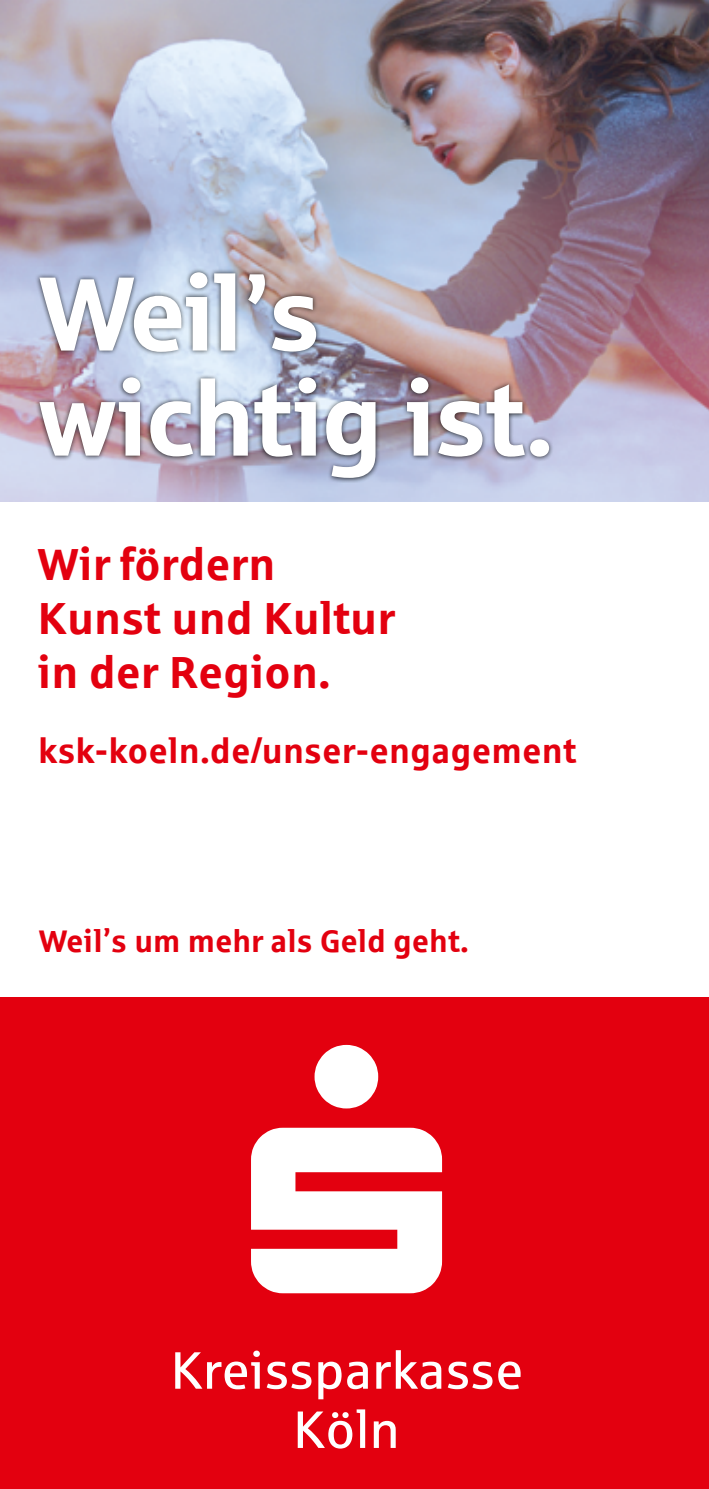
<style>
.page{position:relative;width:709px;height:1489px;background:#fff}
.page>*{position:absolute;margin:0;border:0;box-sizing:border-box;transform-origin:0 0}
.t1{font:105px/165px "Sparkasse Head";letter-spacing:.01em;color:#fff}
.t2{font:700 45px/54px "Sparkasse Rg";color:#e3000f}
.t3{font:700 35px "Sparkasse Rg";letter-spacing:.005em;color:#e3000f}
.t4{font:700 31.25px "Sparkasse Rg";color:#e3000f}
</style>
<div class="page">
<div style="left:0;top:997px;width:709px;height:491px;background:#e3000f"></div>
<svg style="left:251px;top:1044px;width:191px;height:249px;fill:#fff"></svg>
<svg style="left:175px;top:1350px;width:85px;height:39px"></svg>
<svg style="left:267px;top:1361px;width:44px;height:27px"></svg>
<svg style="left:318px;top:1361px;width:23px;height:38px"></svg>
<svg style="left:347px;top:1361px;width:21px;height:27px"></svg>
<svg style="left:376px;top:1350px;width:65px;height:38px"></svg>
<svg style="left:448px;top:1361px;width:44px;height:27px"></svg>
<svg style="left:498px;top:1361px;width:22px;height:28px"></svg>
<svg style="left:298px;top:1409px;width:67px;height:39px"></svg>
<svg style="left:374px;top:1420px;width:22px;height:27px"></svg>
<img style="left:0;top:0;width:709px;height:501px">
<div style="left:35px;top:268px;width:518px;height:215px;background:#000;opacity:.75"></div>
<svg style="left:700px;top:0;width:9px;height:7px"></svg>
<h1 class="t1" style="left:39px;top:227px;width:281px">Weil s</h1>
<h1 class="t1" style="left:39px;top:167px;width:515px;text-indent:206px">‚ wichtig ist.</h1>
<p class="t2" style="left:37px;top:535px;width:359px">Wir fördern<br>Kunst und Kultur in der Region.</p>
<p class="t3" style="left:38px;top:728px;width:540px">ksk-koeln.de/unser-engagement</p>
<p class="t4" style="left:103px;top:902px;width:10px">‚</p>
<p class="t4" style="left:39px;top:921px;width:431px">Weil s um mehr als Geld geht.</p>
</div>
